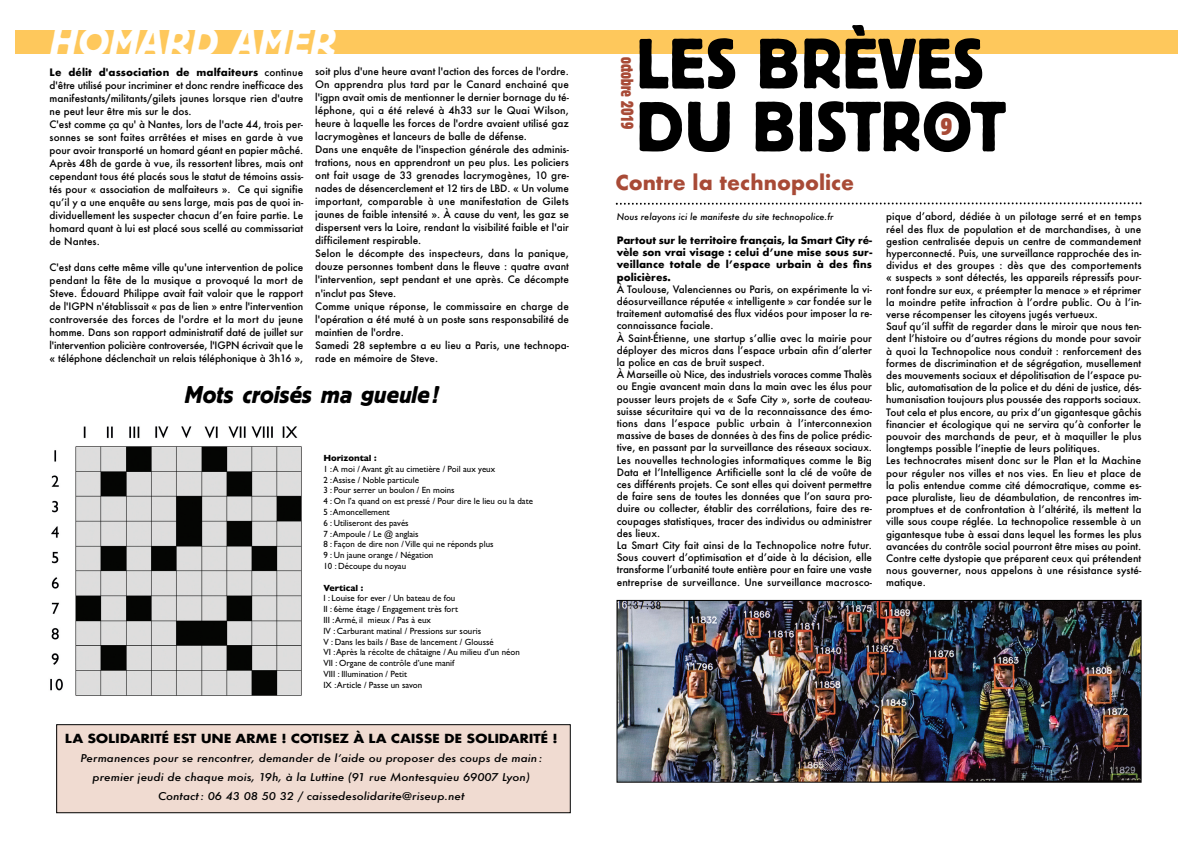
<style>
.page{position:relative;width:1191px;height:842px;background:#fff}
.page>*{position:absolute;margin:0;border:0;box-sizing:border-box;transform-origin:0 0}
.t1{font:70.5px "Block BE";letter-spacing:.02em;color:#000}
.t2{font:italic 40px "Block BE";letter-spacing:.02em;color:#fff}
.t3{font:italic 24px "Block BE";color:#000}
.t4{font:condensed 24px "Block BE";color:#a84a36}
.t5{font:700 20px "Futura";color:#a84a36}
.t6{font:17.4px "Block BE Extra Cn";color:#a84a36}
.t7{font:700 12.2px "Futura";letter-spacing:-.02em;color:#000;scale:1.11 1}
.t8{font:italic 500 10.5px/19.2px "Futura";color:#000;text-align:center;scale:1.11 1}
.t9{font:500 10px/12.2px "Futura";color:#000;text-align:justify}
.t10{font:700 10px/12.2px "Futura";letter-spacing:.01em;color:#000;text-align:justify}
.t11{font:9px "Gill Sans";color:#000}
.t12{font:italic 500 9px "Futura";color:#000}
.t13{font:700 9px "Gill Sans";color:#000}
.s1{font-weight:700}
</style>
<div class="page">
<div style="left:15px;top:30px;width:1162px;height:24px;background:#fec85c"></div>
<div style="left:57px;top:725px;width:513px;height:87px;background:#f0dbd1"></div>
<div style="left:56px;top:724px;width:514px;height:89px;border:1px solid #000"></div>
<svg style="left:615px;top:202px;width:526px;height:3px"></svg>
<img style="left:50px;top:426px;width:252px;height:270px">
<img style="left:619px;top:602px;width:520px;height:178px">
<div style="left:617px;top:600px;width:524px;height:182px;border:1px solid #000"></div>
<p class="t2" style="left:50px;top:27px;width:287px">HOMARD AMER</p>
<p class="t9" style="left:50px;top:66px;width:255px;line-height:13px"><span class="s1">Le délit d'association de malfaiteurs</span> continue d'être utilisé pour incriminer et donc rendre inefficace des manifestants/militants/gilets jaunes lorsque rien d'autre ne peut leur être mis sur le dos.</p>
<p class="t9" style="left:50px;top:118px;width:255px;line-height:13px">C'est comme ça qu' à Nantes, lors de l'acte 44, trois per&shy;sonnes se sont faites arrêtées et mises en garde à vue pour avoir transporté un homard géant en papier mâché.</p>
<p class="t9" style="left:50px;top:157px;width:255px;line-height:13px">Après 48h de garde à vue, ils ressortent libres, mais ont cependant tous été placés sous le statut de témoins assis&shy;tés pour « association de malfaiteurs ». Ce qui signifie qu’il y a une enquête au sens large, mais pas de quoi in&shy;dividuellement les suspecter chacun d’en faire partie. Le homard quant à lui est placé sous scellé au commissariat de Nantes.</p>
<p class="t9" style="left:50px;top:261px;width:255px;line-height:13px">C'est dans cette même ville qu'une intervention de police pendant la fête de la musique a provoqué la mort de Steve. Édouard Philippe avait fait valoir que le rapport de l'IGPN n'établissait « pas de lien » entre l'intervention controversée des forces de l'ordre et la mort du jeune homme. Dans son rapport administratif daté de juillet sur l'intervention policière controversée, l'IGPN écrivait que le « téléphone déclenchait un relais téléphonique à 3h16 »,</p>
<p class="t9" style="left:315px;top:66px;width:255px;line-height:13px">soit plus d'une heure avant l'action des forces de l'ordre.<br>On apprendra plus tard par le Canard enchainé que l'igpn avait omis de mentionner le dernier bornage du té&shy;léphone, qui a été relevé à 4h33 sur le Quai Wilson, heure à laquelle les forces de l'ordre avaient utilisé gaz lacrymogènes et lanceurs de balle de défense.</p>
<p class="t9" style="left:315px;top:144px;width:255px;line-height:13px">Dans une enquête de l'inspection générale des adminis&shy;trations, nous en apprendront un peu plus. Les policiers ont fait usage de 33 grenades lacrymogènes, 10 gre&shy;nades de désencerclement et 12 tirs de LBD. « Un volume important, comparable à une manifestation de Gilets jaunes de faible intensité ». À cause du vent, les gaz se dispersent vers la Loire, rendant la visibilité faible et l'air difficilement respirable.</p>
<p class="t9" style="left:315px;top:248px;width:255px;line-height:13px">Selon le décompte des inspecteurs, dans la panique, douze personnes tombent dans le fleuve : quatre avant l'intervention, sept pendant et une après. Ce décompte n'inclut pas Steve.</p>
<p class="t9" style="left:315px;top:300px;width:255px;line-height:13px">Comme unique réponse, le commissaire en charge de l'opération a été muté à un poste sans responsabilité de maintien de l'ordre.</p>
<p class="t9" style="left:315px;top:339px;width:255px;line-height:13px">Samedi 28 septembre a eu lieu a Paris, une technopa&shy;rade en mémoire de Steve.</p>
<p class="t3" style="left:184px;top:386px;width:255px">Mots croisés ma gueule!</p>
<p class="t13" style="left:323px;top:455px;width:55px">Horizontal :</p>
<p class="t11" style="left:323px;top:466px;width:173px">1 : A moi / Avant gît au cimetière / Poil aux yeux</p>
<p class="t11" style="left:323px;top:476px;width:97px">2 : Assise / Noble particule</p>
<p class="t11" style="left:323px;top:487px;width:133px">3 : Pour serrer un boulon / En moins</p>
<p class="t11" style="left:323px;top:498px;width:211px">4 : On l’a quand on est pressé / Pour dire le lieu ou la date</p>
<p class="t11" style="left:323px;top:509px;width:68px">5 : Amoncellement</p>
<p class="t11" style="left:323px;top:520px;width:87px">6 : Utiliseront des pavés</p>
<p class="t11" style="left:323px;top:530px;width:97px">7 : Ampoule / Le @ anglais</p>
<p class="t11" style="left:323px;top:541px;width:172px">8 : Façon de dire non / Ville qui ne réponds plus</p>
<p class="t11" style="left:323px;top:552px;width:111px">9 : Un jaune orange / Négation</p>
<p class="t11" style="left:323px;top:563px;width:84px">10 : Découpe du noyau</p>
<p class="t13" style="left:323px;top:584px;width:42px">Vertical :</p>
<p class="t11" style="left:323px;top:595px;width:133px">I : Louise for ever / Un bateau de fou</p>
<p class="t11" style="left:323px;top:606px;width:136px">II : 6ème étage / Engagement très fort</p>
<p class="t11" style="left:323px;top:617px;width:109px">III : Armé, il mieux / Pas à eux</p>
<p class="t11" style="left:323px;top:628px;width:159px">IV : Carburant matinal / Pressions sur souris</p>
<p class="t11" style="left:323px;top:638px;width:172px">V : Dans les bails / Base de lancement / Gloussé</p>
<p class="t11" style="left:323px;top:649px;width:198px">VI : Après la récolte de châtaigne / Au milieu d’un néon</p>
<p class="t11" style="left:323px;top:660px;width:133px">VII : Organe de contrôle d’une manif</p>
<p class="t11" style="left:323px;top:671px;width:85px">VIII : Illumination / Petit</p>
<p class="t11" style="left:323px;top:682px;width:100px">IX : Article / Passe un savon</p>
<p class="t7" style="left:65px;top:732px;width:445px">LA SOLIDARITÉ EST UNE ARME ! COTISEZ À LA CAISSE DE SOLIDARITÉ !</p>
<p class="t8" style="left:80px;top:749px;width:417px">Permanences pour se rencontrer, demander de l’aide ou proposer des coups de main: premier jeudi de chaque mois, 19h, à la Luttine (91 rue Montesquieu 69007 Lyon)</p>
<p class="t8" style="left:158px;top:787px;width:277px">Contact: 06 43 08 50 32 / caissedesolidarite@riseup.net</p>
<p class="t1" style="left:637px;top:38px;width:348px">LES BRÈVES</p>
<p class="t1" style="left:637px;top:101px;width:371px">DU BISTROT</p>
<p class="t6" style="left:637px;top:57px;width:74px;rotate:90deg">octobre 2019</p>
<p class="t4" style="left:940px;top:118px;width:13px">9</p>
<p class="t5" style="left:615px;top:174px;width:240px">Contre la technopolice</p>
<p class="t12" style="left:617px;top:211px;width:218px">Nous relayons ici le manifeste du site technopolice.fr</p>
<p class="t10" style="left:617px;top:235px;width:257px">Partout sur le territoire français, la Smart City ré&shy;vèle son vrai visage : celui d’une mise sous sur&shy;veillance totale de l’espace urbain à des fins policières.</p>
<p class="t9" style="left:617px;top:284px;width:257px">À Toulouse, Valenciennes ou Paris, on expérimente la vi&shy;déosurveillance réputée « intelligente » car fondée sur le traitement automatisé des flux vidéos pour imposer la re&shy;connaissance faciale.</p>
<p class="t9" style="left:617px;top:333px;width:257px">À Saint-Étienne, une startup s’allie avec la mairie pour déployer des micros dans l’espace urbain afin d’alerter la police en cas de bruit suspect.</p>
<p class="t9" style="left:617px;top:369px;width:257px">À Marseille où Nice, des industriels voraces comme Thalès ou Engie avancent main dans la main avec les élus pour pousser leurs projets de « Safe City », sorte de couteau&shy;suisse sécuritaire qui va de la reconnaissance des émo&shy;tions dans l’espace public urbain à l’interconnexion massive de bases de données à des fins de police prédic&shy;tive, en passant par la surveillance des réseaux sociaux.</p>
<p class="t9" style="left:617px;top:455px;width:257px">Les nouvelles technologies informatiques comme le Big Data et l’Intelligence Artificielle sont la clé de voûte de ces différents projets. Ce sont elles qui doivent permettre de faire sens de toutes les données que l’on saura pro&shy;duire ou collecter, établir des corrélations, faire des re&shy;coupages statistiques, tracer des individus ou administrer des lieux.</p>
<p class="t9" style="left:617px;top:540px;width:257px">La Smart City fait ainsi de la Technopolice notre futur.<br>Sous couvert d’optimisation et d’aide à la décision, elle transforme l’urbanité toute entière pour en faire une vaste entreprise de surveillance. Une surveillance macrosco-</p>
<p class="t9" style="left:886px;top:211px;width:257px">pique d’abord, dédiée à un pilotage serré et en temps réel des flux de population et de marchandises, à une gestion centralisée depuis un centre de commandement hyperconnecté. Puis, une surveillance rapprochée des in&shy;dividus et des groupes : dès que des comportements « suspects » sont détectés, les appareils répressifs pour&shy;ront fondre sur eux, « préempter la menace » et réprimer la moindre petite infraction à l’ordre public. Ou à l’in&shy;verse récompenser les citoyens jugés vertueux.</p>
<p class="t9" style="left:886px;top:321px;width:257px">Sauf qu’il suffit de regarder dans le miroir que nous ten&shy;dent l’histoire ou d’autres régions du monde pour savoir à quoi la Technopolice nous conduit : renforcement des formes de discrimination et de ségrégation, musellement des mouvements sociaux et dépolitisation de l’espace pu&shy;blic, automatisation de la police et du déni de justice, dés&shy;humanisation toujours plus poussée des rapports sociaux.<br>Tout cela et plus encore, au prix d’un gigantesque gâchis financier et écologique qui ne servira qu’à conforter le pouvoir des marchands de peur, et à maquiller le plus longtemps possible l‘ineptie de leurs politiques.</p>
<p class="t9" style="left:886px;top:455px;width:257px">Les technocrates misent donc sur le Plan et la Machine pour réguler nos villes et nos vies. En lieu et place de la polis entendue comme cité démocratique, comme es&shy;pace pluraliste, lieu de déambulation, de rencontres im&shy;promptues et de confrontation à l’altérité, ils mettent la ville sous coupe réglée. La technopolice ressemble à un gigantesque tube à essai dans lequel les formes les plus avancées du contrôle social pourront être mises au point.</p>
<p class="t9" style="left:886px;top:553px;width:257px">Contre cette dystopie que préparent ceux qui prétendent nous gouverner, nous appelons à une résistance systé&shy;matique.</p>
</div>
